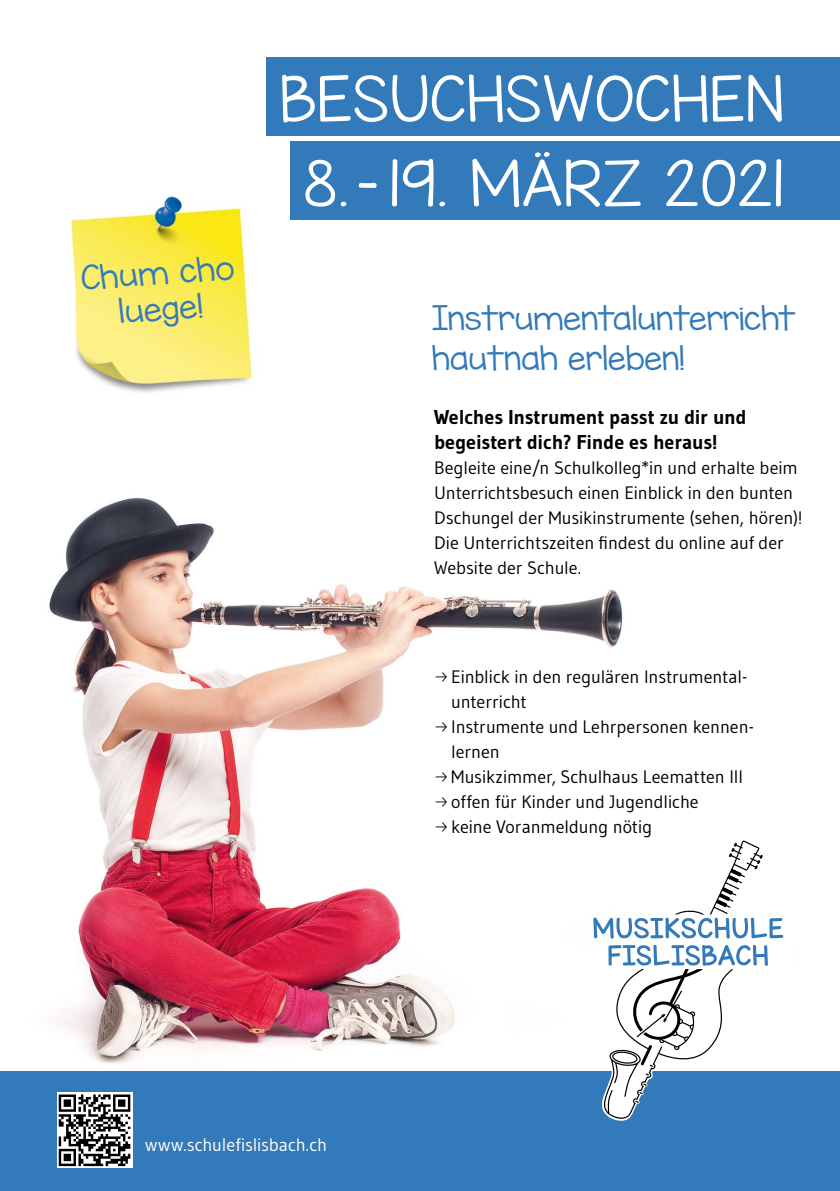
<style>
.page{position:relative;width:840px;height:1191px;background:#fff}
.page>*{position:absolute;margin:0;border:0;box-sizing:border-box;transform-origin:0 0}
.t1{font:56px/84.6px "KG Miss Kindergarten";letter-spacing:.04em;color:#fff;text-align:center}
.t2{font:30.2px/35.8px "KG Miss Kindergarten";color:#327ab9;text-align:center}
.t3{font:30px/40px "KG Miss Kindergarten";letter-spacing:.01em;color:#327ab9}
.t4{font:700 20px/25px "Gudea";letter-spacing:-.005em;color:#000}
.t5{font:18px/25px "Gudea";letter-spacing:-.005em;color:#000}
.t6{font:18px "Gudea";letter-spacing:-.005em;color:#fff}
</style>
<div class="page">
<img style="left:70px;top:196px;width:183px;height:197px">
<img style="left:49px;top:498px;width:735px;height:566px">
<div style="left:266px;top:57px;width:573px;height:79px;background:#327ab9"></div>
<div style="left:290px;top:141px;width:549px;height:79px;background:#327ab9"></div>
<div style="left:0;top:1071px;width:839px;height:120px;background:#327ab9"></div>
<svg style="left:57px;top:1092px;width:75px;height:76px"></svg>
<svg style="left:59px;top:1094px;width:71px;height:72px;background:#7a7a7a"></svg>
<svg style="left:593px;top:840px;width:189px;height:98px"></svg>
<svg style="left:600px;top:945px;width:167px;height:176px"></svg>
<svg style="left:435px;top:672px;width:12px;height:10px"></svg>
<svg style="left:435px;top:722px;width:12px;height:10px"></svg>
<svg style="left:435px;top:772px;width:12px;height:10px"></svg>
<svg style="left:435px;top:797px;width:12px;height:10px"></svg>
<svg style="left:435px;top:822px;width:12px;height:10px"></svg>
<h2 class="t2" style="left:80px;top:260px;width:154px;rotate:-4deg">Chum cho luege!</h2>
<h1 class="t1" style="left:280px;top:57px;width:504px">BESUCHSWOCHEN<br>8.– 19. MÄRZ 2021</h1>
<h3 class="t3" style="left:432px;top:298px;width:364px">Instrumentalunterricht hautnah erleben!</h3>
<p class="t4" style="left:434px;top:404px;width:314px">Welches Instrument passt zu dir und begeistert dich? Finde es heraus!</p>
<p class="t5" style="left:434px;top:454px;width:370px">Begleite eine/n Schulkolleg*in und erhalte beim Unterrichtsbesuch einen Einblick in den bunten Dschungel der Musikinstrumente (sehen, hören)!<br>Die Unterrichtszeiten findest du online auf der Website der Schule.</p>
<p class="t5" style="left:451px;top:664px;width:304px">Einblick in den regulären Instrumental&shy;unterricht<br>Instrumente und Lehrpersonen kennen&shy;lernen<br>Musikzimmer, Schulhaus Leematten III offen für Kinder und Jugendliche<br>keine Voranmeldung nötig</p>
<p class="t6" style="left:145px;top:1133px;width:183px">www.schulefislisbach.ch</p>
</div>
